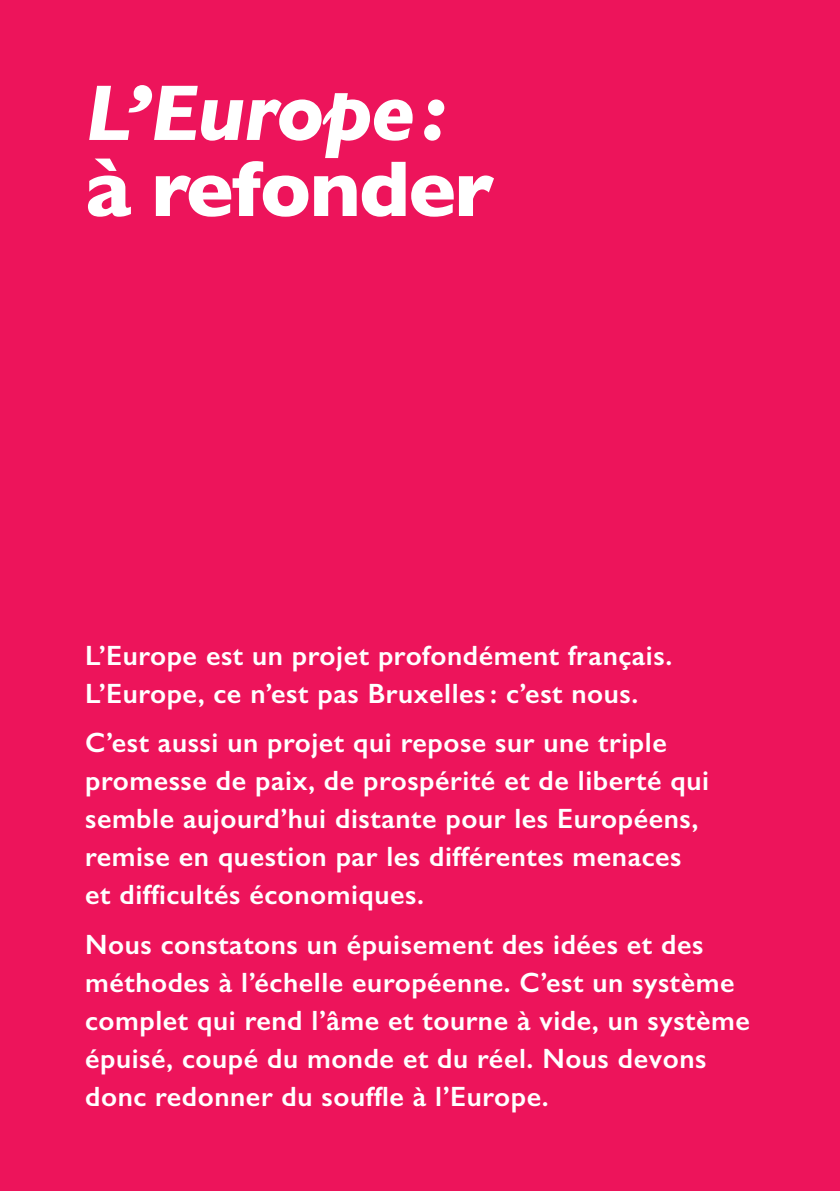
<style>
.page{position:relative;width:840px;height:1191px;background:#fff}
.page>*{position:absolute;margin:0;border:0;box-sizing:border-box;transform-origin:0 0}
.t1{font:italic 700 80px "Gill Sans";letter-spacing:-.02em;color:#fff}
.t2{font:700 80px "Gill Sans";letter-spacing:-.02em;color:#fff}
.t3{font:600 28px/38px "Gill Sans";letter-spacing:.02em;color:#fff}
</style>
<div class="page">
<div style="left:0;top:0;width:839px;height:1191px;background:#ed145b"></div>
<h1 class="t1" style="left:85px;top:66px;width:362px">L’Europe:</h1>
<h1 class="t2" style="left:85px;top:142px;width:410px">à refonder</h1>
<p class="t3" style="left:85px;top:636px;width:588px">L’Europe est un projet profondément français.<br>L’Europe, ce n’est pas Bruxelles : c’est nous.</p>
<p class="t3" style="left:85px;top:723px;width:625px">C’est aussi un projet qui repose sur une triple promesse de paix, de prospérité et de liberté qui semble aujourd’hui distante pour les Européens, remise en question par les différentes menaces et difficultés économiques.</p>
<p class="t3" style="left:85px;top:925px;width:666px">Nous constatons un épuisement des idées et des méthodes à l’échelle européenne. C’est un système complet qui rend l’âme et tourne à vide, un système épuisé, coupé du monde et du réel. Nous devons donc redonner du souffle à l’Europe.</p>
</div>
